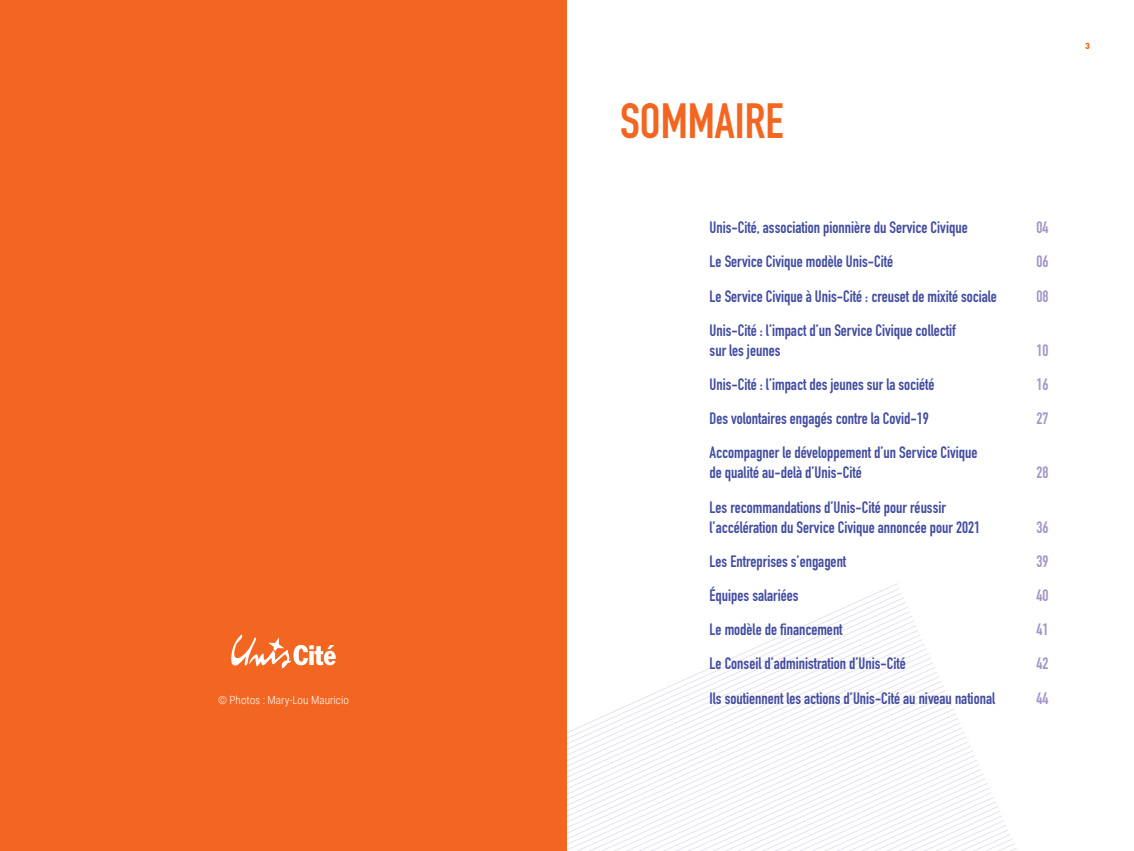
<style>
.page{position:relative;width:1134px;height:851px;background:#fff}
.page>*{position:absolute;margin:0;border:0;box-sizing:border-box;transform-origin:0 0}
.t1{font:700 48.75px "DIN Condensed";color:#f36621}
.t2{font:700 16.25px/20px "DIN Condensed";color:#434da0}
.t3{font:700 16.25px "DIN Condensed";color:#a395c7}
.TxtCourant{font:300 11.25px "Roboto Condensed";color:#fff}
.t4{font:900 8.75px "DINOT";color:#f36621}
</style>
<div class="page">
<svg style="left:828px;top:596px;width:77px;height:19px"></svg>
<svg style="left:746px;top:615px;width:167px;height:37px"></svg>
<svg style="left:567px;top:652px;width:363px;height:176px"></svg>
<svg style="left:572px;top:726px;width:390px;height:122px"></svg>
<svg style="left:574px;top:731px;width:391px;height:117px"></svg>
<svg style="left:576px;top:736px;width:391px;height:114px"></svg>
<svg style="left:580px;top:745px;width:391px;height:105px"></svg>
<svg style="left:584px;top:754px;width:433px;height:96px"></svg>
<div style="left:0;top:0;width:567px;height:850px;background:#f36621"></div>
<svg style="left:231px;top:634px;width:105px;height:34px"></svg>
<p class="t1" style="left:620px;top:88px;width:165px">SOMMAIRE</p>
<p class="t2" style="left:710px;top:217px;width:260px">Unis-Cité, association pionnière du Service Civique</p>
<p class="t3" style="left:1036px;top:216px;width:14px">04</p>
<p class="t2" style="left:710px;top:251px;width:185px">Le Service Civique modèle Unis-Cité</p>
<p class="t3" style="left:1036px;top:251px;width:14px">06</p>
<p class="t2" style="left:710px;top:286px;width:289px">Le Service Civique à Unis-Cité : creuset de mixité sociale</p>
<p class="t3" style="left:1036px;top:285px;width:14px">08</p>
<p class="t2" style="left:710px;top:320px;width:248px">Unis-Cité : l’impact d’un Service Civique collectif sur les jeunes</p>
<p class="t3" style="left:1036px;top:339px;width:14px">10</p>
<p class="t2" style="left:710px;top:374px;width:226px">Unis-Cité : l’impact des jeunes sur la société</p>
<p class="t3" style="left:1036px;top:373px;width:14px">16</p>
<p class="t2" style="left:710px;top:408px;width:221px">Des volontaires engagés contre la Covid-19</p>
<p class="t3" style="left:1036px;top:407px;width:14px">27</p>
<p class="t2" style="left:710px;top:442px;width:269px">Accompagner le développement d’un Service Civique de qualité au-delà d’Unis-Cité</p>
<p class="t3" style="left:1036px;top:461px;width:14px">28</p>
<p class="t2" style="left:710px;top:496px;width:272px">Les recommandations d’Unis-Cité pour réussir l’accélération du Service Civique annoncée pour 2021</p>
<p class="t3" style="left:1036px;top:516px;width:14px">36</p>
<p class="t2" style="left:710px;top:551px;width:138px">Les Entreprises s’engagent</p>
<p class="t3" style="left:1036px;top:550px;width:14px">39</p>
<p class="t2" style="left:710px;top:585px;width:90px">Équipes salariées</p>
<p class="t3" style="left:1036px;top:584px;width:14px">40</p>
<p class="t2" style="left:710px;top:619px;width:134px">Le modèle de financement</p>
<p class="t3" style="left:1036px;top:618px;width:14px">41</p>
<p class="t2" style="left:710px;top:653px;width:198px">Le Conseil d’administration d’Unis-Cité</p>
<p class="t3" style="left:1036px;top:652px;width:14px">42</p>
<p class="TxtCourant" style="left:218px;top:692px;width:132px">© Photos : Mary-Lou Mauricio</p>
<p class="t2" style="left:710px;top:687px;width:287px">Ils soutiennent les actions d’Unis-Cité au niveau national</p>
<p class="t3" style="left:1036px;top:686px;width:14px">44</p>
<p class="t4" style="left:1085px;top:40px;width:6px">3</p>
</div>
